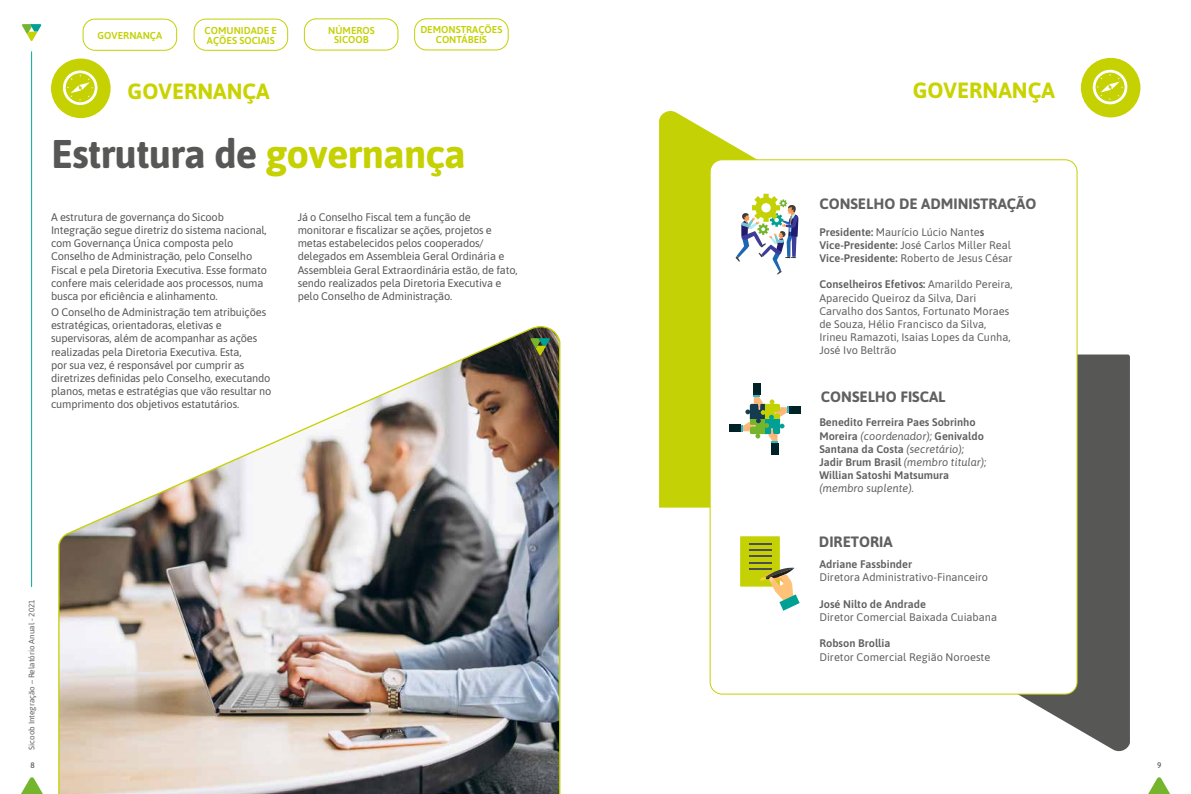
<style>
.page{position:relative;width:1191px;height:794px;background:#fff}
.page>*{position:absolute;margin:0;border:0;box-sizing:border-box;transform-origin:0 0}
.t1{font:700 40px "Asap";letter-spacing:-.02em;color:#575756}
.t2{font:700 22px "Asap";color:#c8d300}
.t3{font:700 15px "Asap";color:#606060}
.t4{font:11px/13.2px "Asap";letter-spacing:-.015em;color:#575756}
.t5{font:11px/13.2px "Asap";color:#606060}
.t6{font:600 11px/13.2px "Asap";color:#606060}
.t7{font:italic 11px "Asap";color:#606060}
.t8{font:600 10px/9.6px "Asap";color:#c4d105;text-align:center}
.t9{font:8px "Asap";color:#606060}
.t10{font:500 8px "Asap";color:#575756}
.s1{color:#c5d100}
.s2{font-weight:600}
.s3{font-weight:400;font-style:italic}
</style>
<div class="page">
<svg style="left:1148px;top:777px;width:22px;height:17px"></svg>
<svg style="left:21px;top:777px;width:22px;height:17px"></svg>
<svg style="left:22px;top:24px;width:19px;height:17px"></svg>
<hr style="left:31px;top:52px;width:1px;height:534px;background:#00ad9e">
<svg style="left:829px;top:354px;width:301px;height:398px;fill:#575756"></svg>
<svg style="left:659px;top:111px;width:97px;height:396px;background:#c9d51b"></svg>
<div style="left:710px;top:160px;width:367px;height:534px;background:#fff;border-radius:12px"></div>
<div style="left:51px;top:59px;width:60px;height:59px;background:#c5d100;border-radius:50%"></div>
<svg style="left:63px;top:70px;width:35px;height:35px"></svg>
<svg style="left:66px;top:73px;width:29px;height:29px"></svg>
<svg style="left:67px;top:75px;width:26px;height:26px"></svg>
<div style="left:1080px;top:58px;width:60px;height:59px;background:#c5d100;border-radius:50%"></div>
<svg style="left:1092px;top:70px;width:35px;height:34px"></svg>
<svg style="left:1095px;top:73px;width:29px;height:29px"></svg>
<svg style="left:1097px;top:74px;width:26px;height:26px"></svg>
<img style="left:58px;top:326px;width:503px;height:468px">
<svg style="left:530px;top:338px;width:20px;height:17px"></svg>
<svg style="left:740px;top:536px;width:59px;height:75px"></svg>
<div style="left:730px;top:425px;width:11px;height:7px;background:#002126"></div>
<div style="left:771px;top:443px;width:7px;height:11px;background:#002126"></div>
<div style="left:789px;top:406px;width:11px;height:7px;background:#002126"></div>
<div style="left:753px;top:384px;width:7px;height:11px;background:#002126"></div>
<svg style="left:738px;top:392px;width:54px;height:54px"></svg>
<svg style="left:735px;top:194px;width:63px;height:80px"></svg>
<div style="left:414px;top:18px;width:94px;height:32px;border:1px solid #c4d105;border-radius:12px"></div>
<div style="left:304px;top:18px;width:94px;height:33px;border:1px solid #c4d105;border-radius:12px"></div>
<div style="left:194px;top:19px;width:94px;height:32px;border:1px solid #c4d105;border-radius:12px"></div>
<div style="left:83px;top:19px;width:94px;height:32px;border:1px solid #c4d105;border-radius:12px"></div>
<p class="t8" style="left:98px;top:30px;width:66px">GOVERNANÇA</p>
<p class="t8" style="left:205px;top:25px;width:74px;text-align:left">COMUNIDADE E<br>AÇÕES SOCIAIS</p>
<p class="t8" style="left:328px;top:25px;width:48px">NÚMEROS<br>SICOOB</p>
<p class="t8" style="left:420px;top:25px;width:84px">DEMONSTRAÇÕES<br>CONTÁBEIS</p>
<h2 class="t2" style="left:128px;top:76px;width:144px">GOVERNANÇA</h2>
<h1 class="t1" style="left:51px;top:126px;width:416px">Estrutura de <span class="s1">governança</span></h1>
<p class="t4" style="left:51px;top:210px;width:217px">A estrutura de governança do Sicoob Integração segue diretriz do sistema nacional, com Governança Única composta pelo Conselho de Administração, pelo Conselho Fiscal e pela Diretoria Executiva. Esse formato confere mais celeridade aos processos, numa busca por eficiência e alinhamento.</p>
<p class="t4" style="left:51px;top:305px;width:222px">O Conselho de Administração tem atribuições estratégicas, orientadoras, eletivas e supervisoras, além de acompanhar as ações realizadas pela Diretoria Executiva. Esta,<br>por sua vez, é responsável por cumprir as diretrizes definidas pelo Conselho, executando planos, metas e estratégias que vão resultar no cumprimento dos objetivos estatutários.</p>
<p class="t4" style="left:298px;top:210px;width:221px">Já o Conselho Fiscal tem a função de monitorar e fiscalizar se ações, projetos e metas estabelecidos pelos cooperados/ delegados em Assembleia Geral Ordinária e Assembleia Geral Extraordinária estão, de fato, sendo realizados pela Diretoria Executiva e pelo Conselho de Administração.</p>
<p class="t9" style="left:26px;top:750px;width:152px;rotate:-90deg">Sicoob Integração – Relatório Anual - 2021</p>
<h2 class="t2" style="left:912px;top:75px;width:144px">GOVERNANÇA</h2>
<h3 class="t3" style="left:819px;top:193px;width:218px">CONSELHO DE ADMINISTRAÇÃO</h3>
<p class="t5" style="left:819px;top:224px;width:195px"><span class="s2">Presidente:</span> Maurício Lúcio Nante<span class="s2">s<br>Vice-Presidente:</span> José Carlos Miller Real<br><span class="s2">Vice-Presidente:</span> Roberto de Jesus César</p>
<p class="t5" style="left:819px;top:277px;width:195px"><span class="s2">Conselheiros Efetivos:</span> Amarildo Pereira, Aparecido Queiroz da Silva, Dari Carvalho dos Santos, Fortunato Moraes de Souza, Hélio Francisco da Silva, Irineu Ramazoti, Isaias Lopes da Cunha, José Ivo Beltrão</p>
<h3 class="t3" style="left:821px;top:386px;width:126px">CONSELHO FISCAL</h3>
<p class="t6" style="left:819px;top:415px;width:168px">Benedito Ferreira Paes Sobrinho<br>Moreira <span class="s3">(coordenador);</span> Genivaldo<br>Santana da Costa <span class="s3">(secretário);<br></span>Jadir Brum Brasil <span class="s3">(membro titular);<br></span>Willian Satoshi Matsumura</p>
<p class="t7" style="left:819px;top:481px;width:96px">(membro suplente).</p>
<h3 class="t3" style="left:819px;top:530px;width:75px">DIRETORIA</h3>
<p class="t6" style="left:819px;top:557px;width:94px">Adriane Fassbinder</p>
<p class="t5" style="left:819px;top:570px;width:170px">Diretora Administrativo-Financeiro</p>
<p class="t6" style="left:819px;top:597px;width:108px">José Nilto de Andrade</p>
<p class="t5" style="left:819px;top:610px;width:179px">Diretor Comercial Baixada Cuiabana</p>
<p class="t6" style="left:819px;top:636px;width:73px">Robson Brollia</p>
<p class="t5" style="left:819px;top:649px;width:172px">Diretor Comercial Região Noroeste</p>
<p class="t10" style="left:30px;top:759px;width:6px">8</p>
<p class="t10" style="left:1157px;top:759px;width:6px">9</p>
</div>
